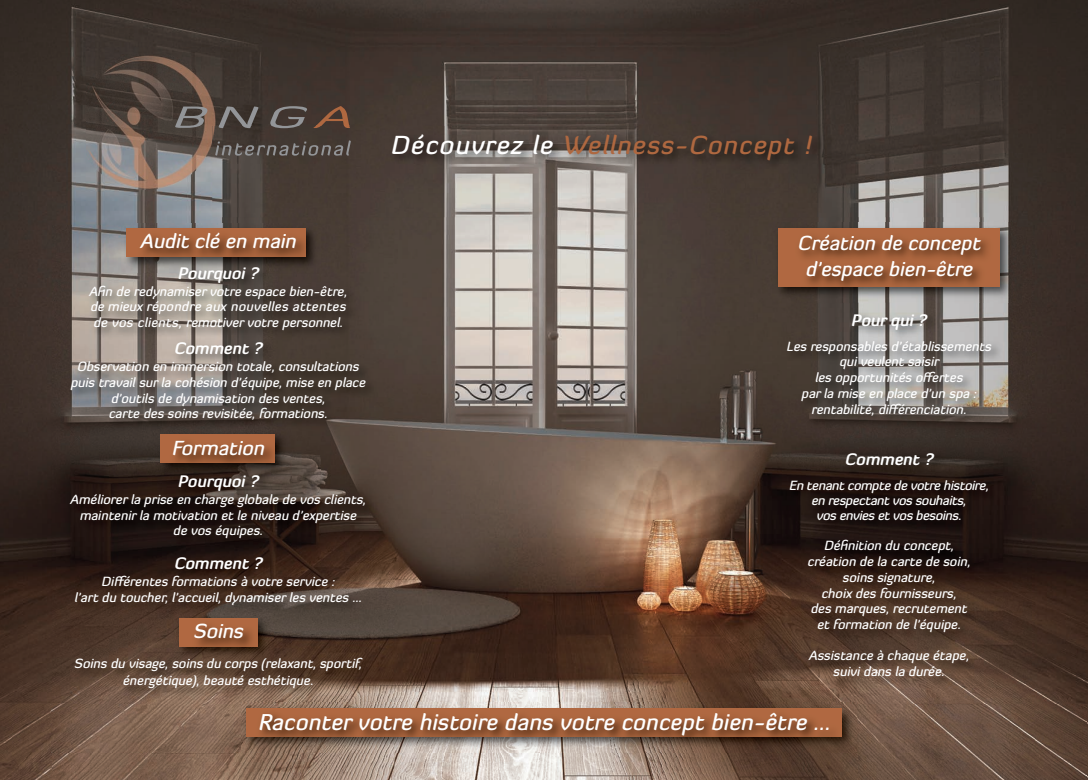
<style>
.page{position:relative;width:1088px;height:780px;background:#fff}
.page>*{position:absolute;margin:0;border:0;box-sizing:border-box;transform-origin:0 0}
.t1{font:italic 30.38px "Diavlo";color:#939598;scale:1.93 1}
.t2{font:italic 500 25.62px "Diavlo";letter-spacing:.05em;color:#af6840}
.t3{font:italic 500 22.5px "Diavlo";color:#fff}
.t4{font:italic 500 20px/26.2px "Diavlo";color:#fff;text-align:center}
.t5{font:italic 700 16.25px "Diavlo";color:#fff}
.t6{font:italic 500 13.12px/15.8px "Diavlo";color:#fff;text-align:center}
.s1{color:#af6840}
.s2{color:#fff}
</style>
<div class="page">
<img style="left:0;top:0;width:1088px;height:780px">
<img style="left:86px;top:54px;width:130px;height:136px">
<img style="left:212px;top:126px;width:786px;height:91px">
<img style="left:212px;top:126px;width:4px;height:21px">
<img style="left:218px;top:126px;width:81px;height:2px">
<img style="left:313px;top:126px;width:37px;height:2px">
<img style="left:215px;top:140px;width:136px;height:16px">
<img style="left:121px;top:223px;width:200px;height:2px">
<img style="left:772px;top:223px;width:244px;height:4px">
<img style="left:394px;top:702px;width:359px;height:2px">
<img style="left:52px;top:225px;width:342px;height:479px">
<img style="left:174px;top:612px;width:100px;height:50px">
<img style="left:155px;top:429px;width:135px;height:50px">
<img style="left:753px;top:227px;width:281px;height:477px">
<img style="left:12px;top:704px;width:1074px;height:76px">
<img style="left:246px;top:708px;width:148px;height:28px">
<img style="left:753px;top:708px;width:88px;height:28px">
<h1 class="t1" style="left:170px;top:107px;width:95px">BNG<span class="s1">A</span></h1>
<h2 class="t2" style="left:390px;top:136px;width:426px"><span class="s2">Découvrez le</span> Wellness-Concept !</h2>
<h3 class="t4" style="left:140px;top:230px;width:161px">Audit clé en main</h3>
<p class="t5" style="left:177px;top:267px;width:86px">Pourquoi ?</p>
<p class="t6" style="left:89px;top:285px;width:262px;text-align:justify">Afin de redynamiservotre espace bien-être, de mieux répondre aux nouvelles attentes de vos clients, remotivervotre personnel.</p>
<p class="t5" style="left:174px;top:342px;width:93px">Comment ?</p>
<p class="t6" style="left:70px;top:360px;width:299px">Observation en immersion totale, consultations puis travail surla cohésion d'équipe, mise en place d'outils de dynamisation des ventes,<br>carte des soins revisitée, formations.</p>
<h3 class="t4" style="left:172px;top:437px;width:98px">Formation</h3>
<p class="t5" style="left:177px;top:475px;width:86px">Pourquoi ?</p>
<p class="t6" style="left:70px;top:493px;width:300px">Améliorerla prise en charge globale de vos clients, maintenirla motivation et le niveau d'expertise de vos équipes.</p>
<p class="t5" style="left:174px;top:557px;width:93px">Comment ?</p>
<p class="t6" style="left:74px;top:575px;width:291px">Différentes formations à votre service :<br>l'art du toucher, l'accueil, dynamiserles ventes …</p>
<h3 class="t4" style="left:193px;top:619px;width:56px">Soins</h3>
<p class="t6" style="left:74px;top:655px;width:292px;line-height:17.5px">Soins du visage, soins du corps (relaxant, sportif, énergétique), beauté esthétique.</p>
<h3 class="t4" style="left:797px;top:232px;width:188px">Création de concept d'espace bien-être</h3>
<p class="t5" style="left:851px;top:314px;width:80px">Pourqui ?</p>
<p class="t6" style="left:786px;top:339px;width:209px">Les responsables d’établissements qui veulent saisir<br>les opportunités offertes<br>parla mise en place d'un spa : rentabilité, différenciation.</p>
<p class="t5" style="left:844px;top:453px;width:93px">Comment ?</p>
<p class="t6" style="left:789px;top:479px;width:204px;line-height:15px">En tenantcompte de votre histoire, en respectantvos souhaits,<br>vos envies etvos besoins.</p>
<p class="t6" style="left:807px;top:539px;width:167px">Définition du concept, création de la carte de soin, soins signature,<br>choix des fournisseurs,<br>des marques, recrutement et formation de l'équipe.</p>
<p class="t6" style="left:808px;top:649px;width:164px">Assistance à chaque étape, suivi dans la durée.</p>
<h3 class="t3" style="left:258px;top:713px;width:578px">Raconter votre histoire dans votre concept bien-être ...</h3>
</div>
